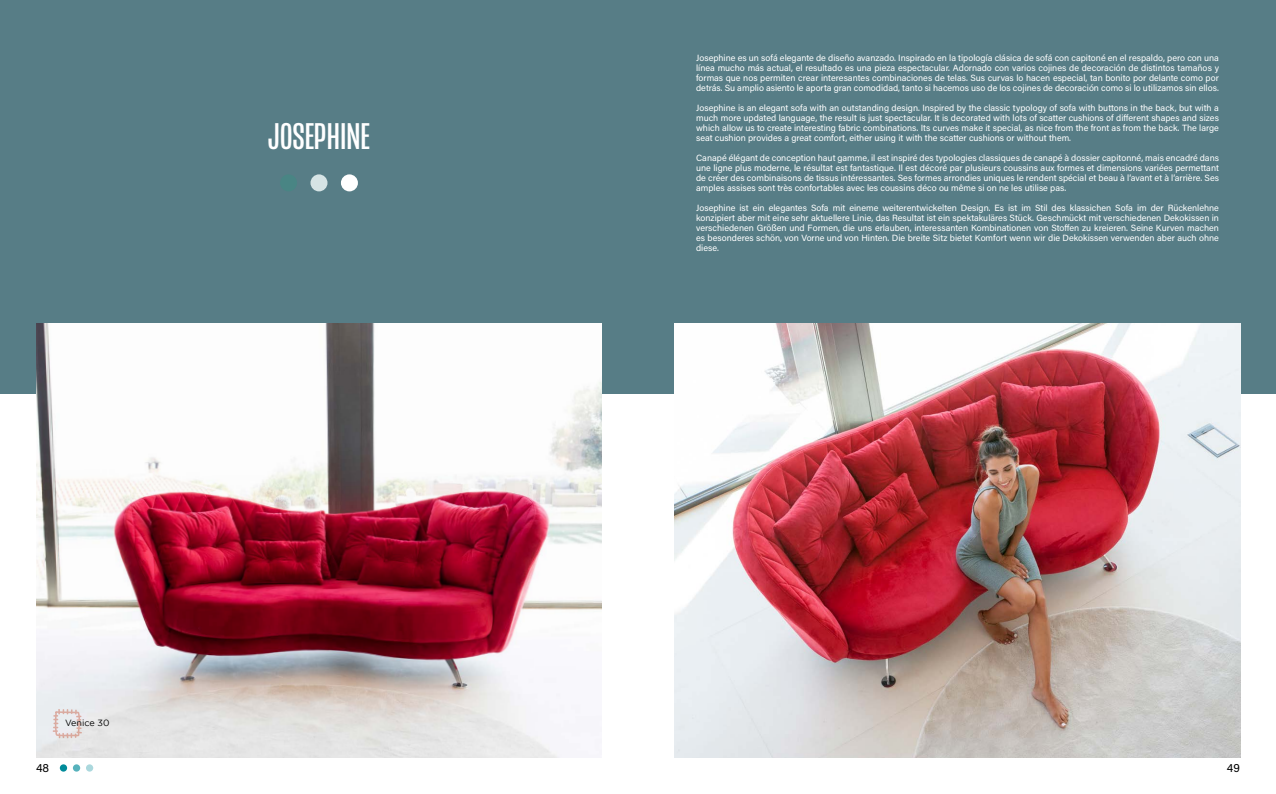
<style>
.page{position:relative;width:1276px;height:794px;background:#fff}
.page>*{position:absolute;margin:0;border:0;box-sizing:border-box;transform-origin:0 0}
.t1{font:38px "Mongoose";color:#fff;scale:1.07 1}
.t2{font:12px "Acumin Pro";color:#000}
.t3{font:9px/10px "Acumin Pro";color:#fff;text-align:justify}
.t4{font:9px "Gotham";color:#000}
</style>
<div class="page">
<div style="left:0;top:0;width:1276px;height:394px;background:#577d86"></div>
<img style="left:37px;top:323px;width:565px;height:435px">
<img style="left:675px;top:323px;width:565px;height:435px">
<div style="left:280px;top:174px;width:17px;height:17px;background:#498584;border-radius:50%"></div>
<div style="left:310px;top:174px;width:17px;height:17px;background:#d6e4e5;border-radius:50%"></div>
<div style="left:341px;top:174px;width:17px;height:17px;background:#fff;border-radius:50%"></div>
<svg style="left:52px;top:708px;width:30px;height:30px"></svg>
<div style="left:60px;top:764px;width:7px;height:7px;background:#008b9a;border-radius:50%"></div>
<div style="left:73px;top:764px;width:7px;height:7px;background:#57b2bc;border-radius:50%"></div>
<div style="left:86px;top:764px;width:7px;height:7px;background:#abd8dd;border-radius:50%"></div>
<h1 class="t1" style="left:268px;top:115px;width:96px">JOSEPHINE</h1>
<p class="t4" style="left:65px;top:718px;width:46px">Venice 30</p>
<p class="t3" style="left:696px;top:53px;width:524px">Josephine es un sofá elegante de diseño avanzado. Inspirado en la tipología clásica de sofá con capitoné en el respaldo, pero con una línea mucho más actual, el resultado es una pieza espectacular. Adornado con varios cojines de decoración de distintos tamaños y formas que nos permiten crear interesantes combinaciones de telas. Sus curvas lo hacen especial, tan bonito por delante como por detrás. Su amplio asiento le aporta gran comodidad, tanto si hacemos uso de los cojines de decoración como si lo utilizamos sin ellos.</p>
<p class="t3" style="left:696px;top:103px;width:524px">Josephine is an elegant sofa with an outstanding design. Inspired by the classic typology of sofa with buttons in the back, but with a much more updated language, the result is just spectacular. It is decorated with lots of scatter cushions of different shapes and sizes which allow us to create interesting fabric combinations. Its curves make it special, as nice from the front as from the back. The large seat cushion provides a great comfort, either using it with the scatter cushions or without them.</p>
<p class="t3" style="left:696px;top:153px;width:524px">Canapé élégant de conception haut gamme, il est inspiré des typologies classiques de canapé à dossier capitonné, mais encadré dans une ligne plus moderne, le résultat est fantastique. Il est décoré par plusieurs coussins aux formes et dimensions variées permettant de créer des combinaisons de tissus intéressantes. Ses formes arrondies uniques le rendent spécial et beau à l’avant et à l’arrière. Ses amples assises sont très confortables avec les coussins déco ou même si on ne les utilise pas.</p>
<p class="t3" style="left:696px;top:203px;width:524px">Josephine ist ein elegantes Sofa mit eineme weiterentwickelten Design. Es ist im Stil des klassichen Sofa im der Rückenlehne konzipiert aber mit eine sehr aktuellere Linie, das Resultat ist ein spektakuläres Stück. Geschmückt mit verschiedenen Dekokissen in verschiedenen Größen und Formen, die uns erlauben, interessanten Kombinationen von Stoffen zu kreieren. Seine Kurven machen es besonderes schön, von Vorne und von Hinten. Die breite Sitz bietet Komfort wenn wir die Dekokissen verwenden aber auch ohne diese.</p>
<h2 class="t2" style="left:36px;top:759px;width:15px">48</h2>
<h2 class="t2" style="left:1227px;top:759px;width:15px">49</h2>
</div>
